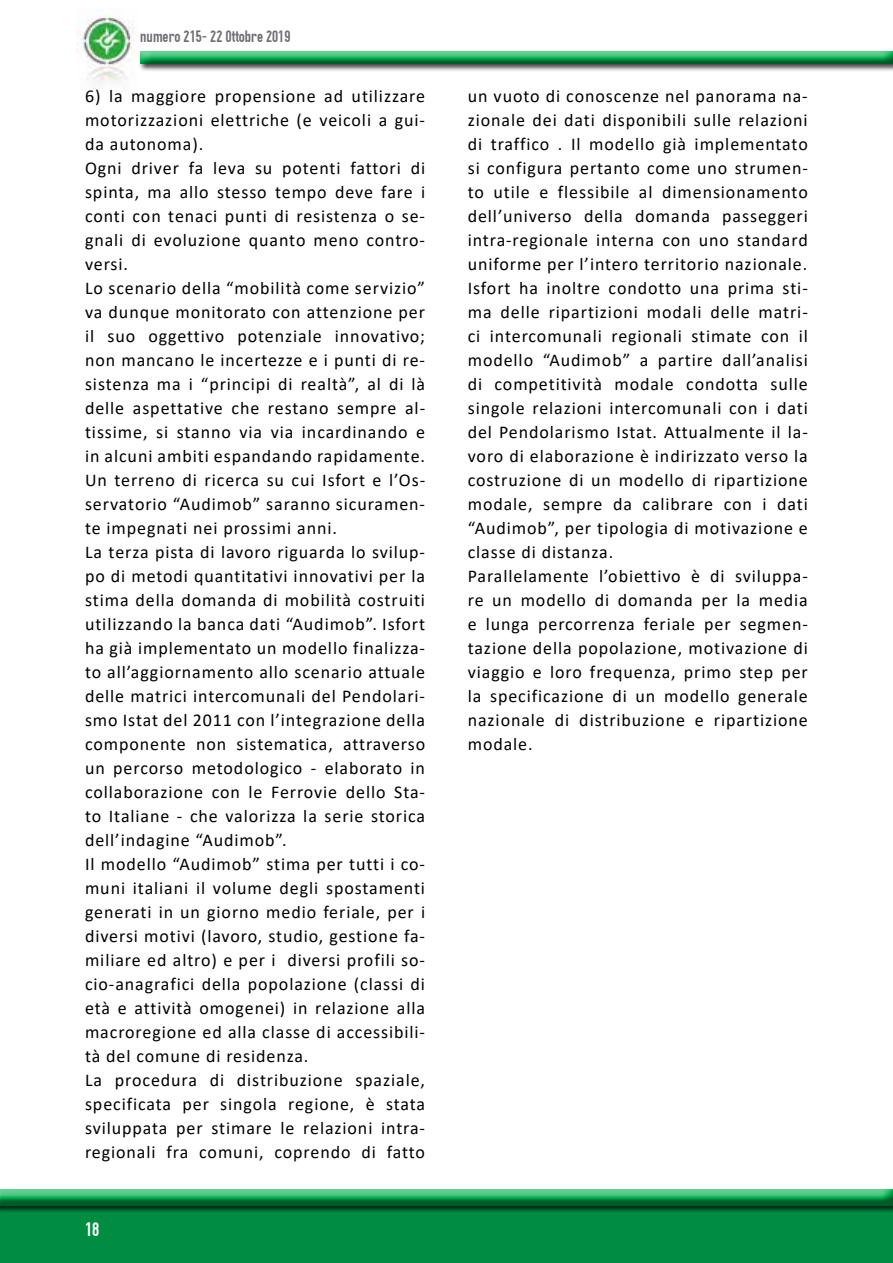
<style>
.page{position:relative;width:893px;height:1263px;background:#fff}
.page>*{position:absolute;margin:0;border:0;box-sizing:border-box;transform-origin:0 0}
.t1{font:19.5px "OSP DIN";color:#fff}
.t2{font:18px/24px "Calibri";letter-spacing:.05em;color:#000}
.t3{font:16.5px "OSP DIN";color:#6d6e71}
</style>
<div class="page">
<img style="left:76px;top:14px;width:61px;height:70px">
<div style="left:139px;top:49px;width:754px;height:22px;background:#000;opacity:.75"></div>
<div style="left:140px;top:48px;width:753px;height:13px;background:#fff"></div>
<div style="left:140px;top:51px;width:753px;height:14px;background:#000;opacity:.49"></div>
<hr style="left:891px;top:49px;width:2px;height:22px;background:#000;opacity:.75">
<svg style="left:892px;top:49px;width:1px;height:16px"></svg>
<div style="left:0;top:1199px;width:893px;height:64px;background:#008d42"></div>
<div style="left:0;top:1188px;width:893px;height:25px;background:#000;opacity:.75"></div>
<div style="left:0;top:1186px;width:893px;height:16px;background:#fff"></div>
<div style="left:0;top:1189px;width:893px;height:17px;background:#000;opacity:.49"></div>
<hr style="left:891px;top:1188px;width:2px;height:25px;background:#000;opacity:.75">
<svg style="left:892px;top:1188px;width:1px;height:18px"></svg>
<p class="t3" style="left:140px;top:28px;width:152px">numero 215- 22 Ottobre 2019</p>
<p class="t2" style="left:85px;top:84px;width:342px">6) la maggiore propensione ad utilizzare motorizzazioni elettriche (e veicoli a gui&shy;da autonoma).<br>Ogni driver fa leva su potenti fattori di spinta, ma allo stesso tempo deve fare i conti con tenaci punti di resistenza o se&shy;gnali di evoluzione quanto meno contro&shy;versi.<br>Lo scenario della “mobilità come servizio” va dunque monitorato con attenzione per il suo oggettivo potenziale innovativo; non mancano le incertezze e i punti di re&shy;sistenza ma i “principi di realtà”, al di là delle aspettative che restano sempre al&shy;tissime, si stanno via via incardinando e in alcuni ambiti espandando rapidamente.<br>Un terreno di ricerca su cui Isfort e l’Os&shy;servatorio “Audimob” saranno sicuramen&shy;te impegnati nei prossimi anni.<br>La terza pista di lavoro riguarda lo svilup&shy;po di metodi quantitativi innovativi per la stima della domanda di mobilità costruiti utilizzando la banca dati “Audimob”. Isfort ha già implementato un modello finalizza&shy;to all’aggiornamento allo scenario attuale delle matrici intercomunali del Pendolari&shy;smo Istat del 2011 con l’integrazione della componente non sistematica, attraverso un percorso metodologico - elaborato in collaborazione con le Ferrovie dello Sta&shy;to Italiane - che valorizza la serie storica dell’indagine “Audimob”.<br>Il modello “Audimob” stima per tutti i co&shy;muni italiani il volume degli spostamenti generati in un giorno medio feriale, per i diversi motivi (lavoro, studio, gestione fa&shy;miliare ed altro) e per i diversi profili so&shy;cio-anagrafici della popolazione (classi di età e attività omogenei) in relazione alla macroregione ed alla classe di accessibili&shy;tà del comune di residenza.<br>La procedura di distribuzione spaziale, specificata per singola regione, è stata sviluppata per stimare le relazioni intra&shy;regionali fra comuni, coprendo di fatto</p>
<p class="t2" style="left:468px;top:83px;width:342px">un vuoto di conoscenze nel panorama na&shy;zionale dei dati disponibili sulle relazioni di traffico . Il modello già implementato si configura pertanto come uno strumen&shy;to utile e flessibile al dimensionamento dell’universo della domanda passeggeri intra-regionale interna con uno standard uniforme per l’intero territorio nazionale.<br>Isfort ha inoltre condotto una prima sti&shy;ma delle ripartizioni modali delle matri&shy;ci intercomunali regionali stimate con il modello “Audimob” a partire dall’analisi di competitività modale condotta sulle singole relazioni intercomunali con i dati del Pendolarismo Istat. Attualmente il la&shy;voro di elaborazione è indirizzato verso la costruzione di un modello di ripartizione modale, sempre da calibrare con i dati “Audimob”, per tipologia di motivazione e classe di distanza.<br>Parallelamente l’obiettivo è di sviluppa&shy;re un modello di domanda per la media e lunga percorrenza feriale per segmen&shy;tazione della popolazione, motivazione di viaggio e loro frequenza, primo step per la specificazione di un modello generale nazionale di distribuzione e ripartizione modale.</p>
<p class="t1" style="left:85px;top:1219px;width:16px">18</p>
</div>
